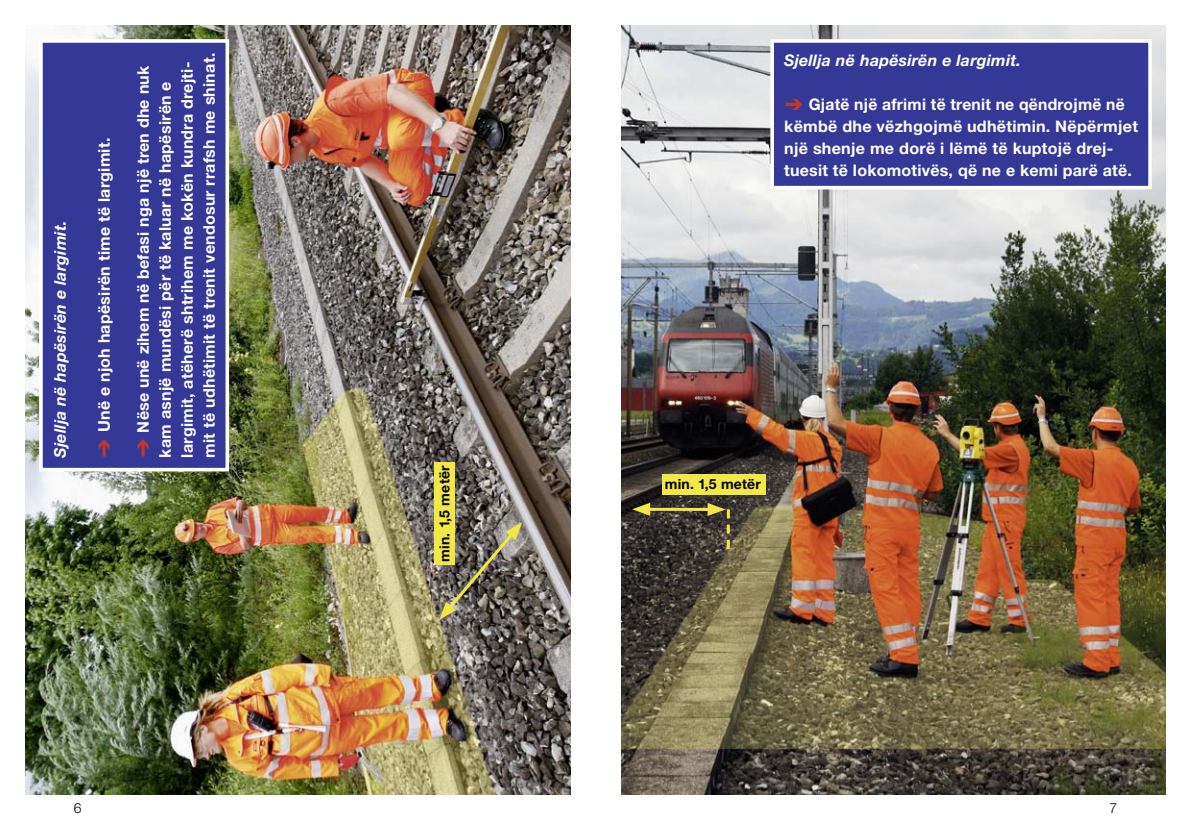
<style>
.page{position:relative;width:1191px;height:840px;background:#fff}
.page>*{position:absolute;margin:0;border:0;box-sizing:border-box;transform-origin:0 0}
._23_crossheading_hel{font:700 16px/22px "Helvetica Neue LT";letter-spacing:.015em;color:#fff}
._23_crossheading_hel-2{font:italic 700 16px "Helvetica Neue LT";letter-spacing:.015em;color:#fff}
._23_crossheading_hel-3{font:700 14px "Helvetica Neue LT";letter-spacing:.015em;color:#000}
.t1{font:300 14px "Helvetica Neue LT";color:#000}
.s1{font-family:"SSB Sonderzeichen 95 Normal";font-weight:400;color:#c0372c}
</style>
<div class="page">
<img style="left:621px;top:26px;width:544px;height:768px">
<img style="left:26px;top:26px;width:544px;height:768px">
<hr style="left:644px;top:507px;width:69px;height:3px;background:#f1e845">
<svg style="left:632px;top:502px;width:18px;height:13px"></svg>
<svg style="left:707px;top:502px;width:23px;height:46px"></svg>
<svg style="left:439px;top:522px;width:83px;height:97px;background:#6e695a"></svg>
<div style="left:772px;top:41px;width:378px;height:146px;background:#343998"></div>
<div style="left:770px;top:39px;width:381px;height:150px;border:4px solid #fff"></div>
<div style="left:41px;top:41px;width:186px;height:428px;background:#343998"></div>
<div style="left:39px;top:39px;width:190px;height:432px;border:4px solid #fff"></div>
<div style="left:434px;top:462px;width:21px;height:102px;background:#f1e845"></div>
<div style="left:662px;top:473px;width:103px;height:21px;background:#f1e845"></div>
<p class="_23_crossheading_hel-2" style="left:50px;top:457px;width:238px;rotate:-90deg">Sjellja në hapësirën e largimit.</p>
<p class="_23_crossheading_hel" style="left:93px;top:457px;width:321px;rotate:-90deg"><span class="s1">ä</span> Unë e njoh hapësirën time të largimit.</p>
<p class="_23_crossheading_hel" style="left:132px;top:457px;width:406px;rotate:-90deg"><span class="s1">ä</span> Nëse unë zihem në befasi nga një tren dhe nuk kam asnjë mundësi për të kaluar në hapësirën e largimit, atëherë shtrihem me kokën kundra drejti&shy;mit të udhëtimit të trenit vendosur rrafsh me shinat.</p>
<p class="_23_crossheading_hel-3" style="left:436px;top:561px;width:98px;rotate:-90deg">min. 1,5 metër</p>
<p class="_23_crossheading_hel-2" style="left:784px;top:50px;width:238px">Sjellja në hapësirën e largimit.</p>
<p class="_23_crossheading_hel" style="left:784px;top:92px;width:355px"><span class="s1">ä</span> Gjatë një afrimi të trenit ne qëndrojmë në këmbë dhe vëzhgojmë udhëtimin. Nëpërmjet një shenje me dorë i lëmë të kuptojë drej&shy;tuesit të lokomotivës, që ne e kemi parë atë.</p>
<p class="_23_crossheading_hel-3" style="left:665px;top:475px;width:98px">min. 1,5 metër</p>
<p class="t1" style="left:74px;top:798px;width:9px">6</p>
<p class="t1" style="left:1109px;top:798px;width:9px">7</p>
</div>
